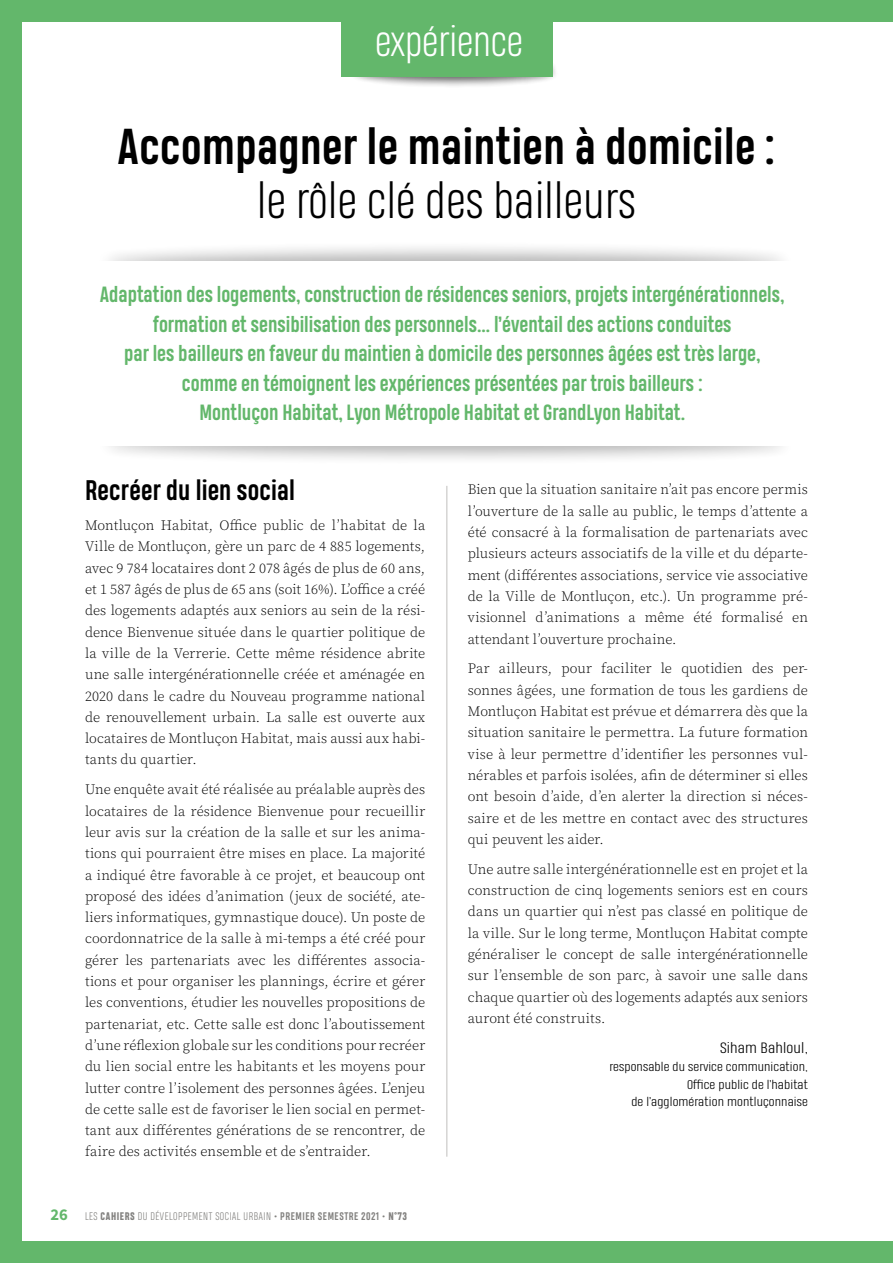
<style>
.page{position:relative;width:893px;height:1263px;background:#fff}
.page>*{position:absolute;margin:0;border:0;box-sizing:border-box;transform-origin:0 0}
._00_titre_heavy-36{font:700 48px/54px "Heading Pro";letter-spacing:.01em;color:#000;text-align:center}
.t1{font:300 40.5px "Heading Pro";color:#fff}
._0_TITRE-18{font:700 27px "Heading Pro";letter-spacing:.005em;color:#000}
.chapot-rouge{font:700 21px/29.4px "Heading Pro";color:#63b76b;text-align:center}
._1B_txt-serif-9_5-li{font:14.25px/21.3px "Source Serif Variable";letter-spacing:.005em;color:#000;text-align:justify}
.signatures{font:300 14.25px "Heading Pro";letter-spacing:.01em;color:#000;scale:1.2 1}
.signatures-2{font:300 12px/18px "Heading Pro";letter-spacing:.01em;color:#000;text-align:right;scale:1.2 1}
.t2{font:300 10.5px "Heading Pro";letter-spacing:.05em;color:#82817f}
.s1{font-weight:300}
.s2{font-family:"Source Sans Variable";font-weight:400;font-size:16.5px;color:#63b76b}
.s3{font-weight:800}
.s4{font-weight:700}
</style>
<div class="page">
<div style="left:348px;top:54px;width:211px;height:34px;background:#000;opacity:.75"></div>
<div style="left:341px;top:0;width:212px;height:77px;background:#63b76b"></div>
<div style="left:0;top:1242px;width:893px;height:21px;background:#63b76b"></div>
<div style="left:0;top:0;width:893px;height:21px;background:#63b76b"></div>
<div style="left:0;top:0;width:21px;height:1263px;background:#63b76b"></div>
<div style="left:94px;top:419px;width:704px;height:48px;background:#000;opacity:.75"></div>
<div style="left:94px;top:241px;width:704px;height:47px;background:#000;opacity:.75"></div>
<div style="left:85px;top:261px;width:723px;height:185px;background:#fff"></div>
<hr style="left:446px;top:486px;width:1px;height:671px;background:#c0bfbe">
<h2 class="t1" style="left:375px;top:18px;width:149px">expérience</h2>
<p class="_00_titre_heavy-36" style="left:118px;top:121px;width:658px">Accompagner le maintien à domicile : <span class="s1">le rôle clé des bailleurs</span></p>
<p class="chapot-rouge" style="left:100px;top:281px;width:686px">Adaptation des logements, construction de résidences seniors, projets intergénérationnels, formation et sensibilisation des personnels… l’éventail des actions conduites<br>par les bailleurs en faveur du maintien à domicile des personnes âgées est très large, comme en témoignent les expériences présentées par trois bailleurs :<br>Montluçon Habitat, Lyon Métropole Habitat et GrandLyon Habitat.</p>
<p class="_0_TITRE-18" style="left:85px;top:474px;width:211px">Recréer du lien social</p>
<p class="_1B_txt-serif-9_5-li" style="left:85px;top:515px;width:342px">Montluçon Habitat, Office public de l’habitat de la Ville de Montluçon, gère un parc de 4 885 logements, avec 9 784 locataires dont 2 078 âgés de plus de 60 ans, et 1 587 âgés de plus de 65 ans (soit 16%). L’office a créé des logements adaptés aux seniors au sein de la rési&shy;dence Bienvenue située dans le quartier politique de la ville de la Verrerie. Cette même résidence abrite une salle intergénérationnelle créée et aménagée en 2020 dans le cadre du Nouveau programme national de renouvellement urbain. La salle est ouverte aux locataires de Montluçon Habitat, mais aussi aux habi&shy;tants du quartier.</p>
<p class="_1B_txt-serif-9_5-li" style="left:85px;top:779px;width:342px">Une enquête avait été réalisée au préalable auprès des locataires de la résidence Bienvenue pour recueillir leur avis sur la création de la salle et sur les anima&shy;tions qui pourraient être mises en place. La majorité a indiqué être favorable à ce projet, et beaucoup ont proposé des idées d’animation (jeux de société, ate&shy;liers informatiques, gymnastique douce). Un poste de coordonnatrice de la salle à mi-temps a été créé pour gérer les partenariats avec les différentes associa&shy;tions et pour organiser les plannings, écrire et gérer les conventions, étudier les nouvelles propositions de partenariat, etc. Cette salle est donc l’aboutissement d’une réflexion globale sur les conditions pour recréer du lien social entre les habitants et les moyens pour lutter contre l’isolement des personnes âgées. L’enjeu de cette salle est de favoriser le lien social en permet&shy;tant aux différentes générations de se rencontrer, de faire des activités ensemble et de s’entraider.</p>
<p class="t2" style="left:51px;top:1211px;width:358px"><span class="s2">26</span> LES <span class="s3">CAHIERS</span> DU DÉVELOPPEMENT SOCIAL URBAIN • <span class="s4">PREMIER SEMESTRE 2021</span> • <span class="s3">N°73</span></p>
<p class="_1B_txt-serif-9_5-li" style="left:468px;top:479px;width:342px">Bien que la situation sanitaire n’ait pas encore permis l’ouverture de la salle au public, le temps d’attente a été consacré à la formalisation de partenariats avec plusieurs acteurs associatifs de la ville et du départe&shy;ment (différentes associations, service vie associative de la Ville de Montluçon, etc.). Un programme pré&shy;visionnel d’animations a même été formalisé en attendant l’ouverture prochaine.</p>
<p class="_1B_txt-serif-9_5-li" style="left:468px;top:658px;width:342px">Par ailleurs, pour faciliter le quotidien des per&shy;sonnes âgées, une formation de tous les gardiens de Montluçon Habitat est prévue et démarrera dès que la situation sanitaire le permettra. La future formation vise à leur permettre d’identifier les personnes vul&shy;nérables et parfois isolées, afin de déterminer si elles ont besoin d’aide, d’en alerter la direction si néces&shy;saire et de les mettre en contact avec des structures qui peuvent les aider.</p>
<p class="_1B_txt-serif-9_5-li" style="left:468px;top:858px;width:342px">Une autre salle intergénérationnelle est en projet et la construction de cinq logements seniors est en cours dans un quartier qui n’est pas classé en politique de la ville. Sur le long terme, Montluçon Habitat compte généraliser le concept de salle intergénérationnelle sur l’ensemble de son parc, à savoir une salle dans chaque quartier où des logements adaptés aux seniors auront été construits.</p>
<p class="signatures" style="left:720px;top:1039px;width:75px">Siham Bahloul,</p>
<p class="signatures-2" style="left:609px;top:1058px;width:167px">responsable du service communication,<br>Office public de l’habitat<br>de l’agglomération montluçonnaise</p>
</div>
